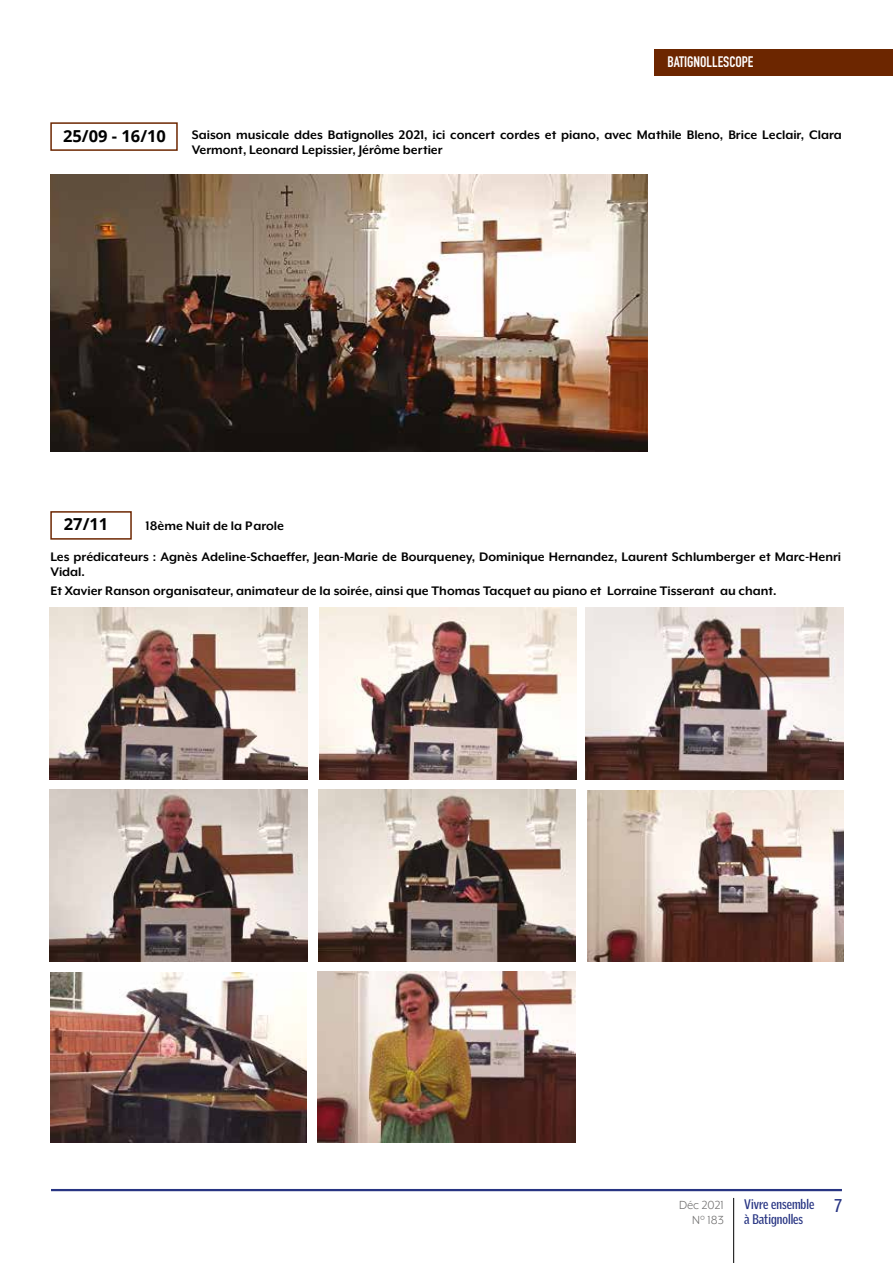
<style>
.page{position:relative;width:893px;height:1263px;background:#fff}
.page>*{position:absolute;margin:0;border:0;box-sizing:border-box;transform-origin:0 0}
.t1{font:700 16.5px "Open Sans";color:#000}
.t2{font:700 15px "DIN Condensed";color:#fff}
.t3{font:700 14.25px/15px "Mr Eaves XL Mod OT";color:#000}
.t4{font:700 13.5px/15px "Griffith Gothic Cond";color:#283583}
.t5{font:13.5px/15px "Mr Eaves XL Mod OT";color:#706f6f;text-align:right}
.s1{font-size:18px}
</style>
<div class="page">
<hr style="left:51px;top:1189px;width:791px;height:2px;background:#283583">
<hr style="left:733px;top:1198px;width:1px;height:65px;background:#000">
<div style="left:655px;top:49px;width:238px;height:27px;background:#6c2600"></div>
<div style="left:50px;top:511px;width:82px;height:29px;border:2px solid #6c2600"></div>
<div style="left:50px;top:122px;width:128px;height:29px;border:2px solid #6c2600"></div>
<img style="left:50px;top:608px;width:257px;height:172px">
<img style="left:318px;top:971px;width:257px;height:172px">
<img style="left:586px;top:608px;width:257px;height:172px">
<img style="left:319px;top:608px;width:258px;height:172px">
<img style="left:50px;top:790px;width:257px;height:171px">
<img style="left:318px;top:790px;width:258px;height:171px">
<img style="left:50px;top:972px;width:257px;height:171px">
<img style="left:587px;top:790px;width:256px;height:171px">
<img style="left:50px;top:174px;width:598px;height:278px">
<p class="t1" style="left:63px;top:130px;width:104px">25/09 - 16/10</p>
<p class="t2" style="left:668px;top:53px;width:87px">BATIGNOLLESCOPE</p>
<p class="t3" style="left:192px;top:127px;width:652px">Saison musicale ddes Batignolles 2021, ici concert cordes et piano, avec Mathile Bleno, Brice Leclair, Clara<br>Vermont, Leonard Lepissier, Jérôme bertier</p>
<p class="t1" style="left:64px;top:518px;width:46px">27/11</p>
<p class="t3" style="left:145px;top:518px;width:140px">18ème Nuit de la P arole</p>
<p class="t3" style="left:50px;top:549px;width:792px">Les prédicateurs : Agnès Adeline-Schaeffer, Jean-Marie de Bourqueney, Dominique Hernandez, Laurent Schlumberger et Marc-Henri<br>Vidal.</p>
<p class="t3" style="left:50px;top:583px;width:728px">Et Xavier Ranson organisateur, animateur de la soirée, ainsi que Thomas Tacquet au piano et Lorraine Tisserant au chant.</p>
<p class="t5" style="left:679px;top:1196px;width:46px">Déc 2021<br>N° 183</p>
<p class="t4" style="left:744px;top:1197px;width:99px">Vivre ensemble <span class="s1">7 </span>à Batignolles</p>
</div>
